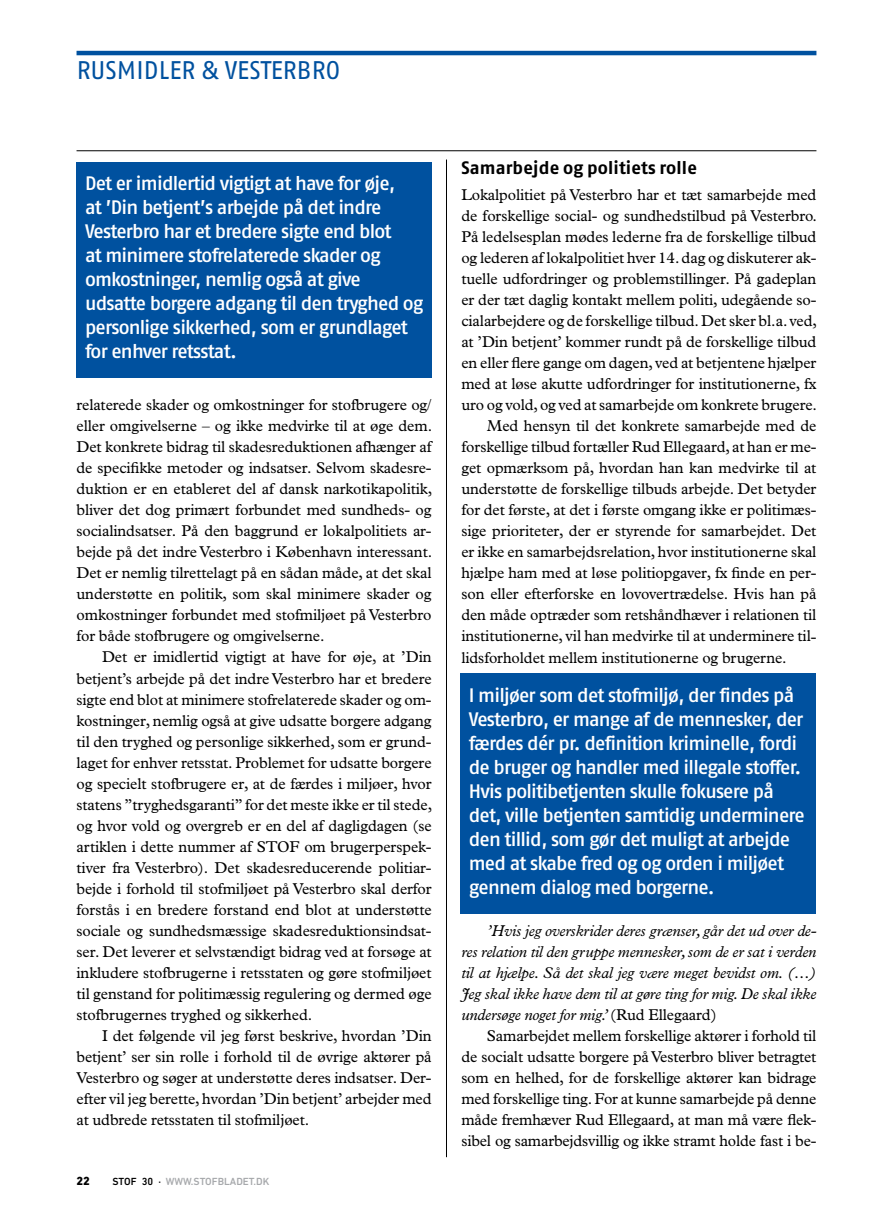
<style>
.page{position:relative;width:893px;height:1221px;background:#fff}
.page>*{position:absolute;margin:0;border:0;box-sizing:border-box;transform-origin:0 0}
.t1{font:25.5px "Fago No Regular Caps";letter-spacing:-.02em;color:#00519f}
.t2{font:19.5px/24px "Fago No Med";letter-spacing:-.045em;color:#fff}
.t3{font:700 18px "Fago No";letter-spacing:.01em;color:#000}
.t4{font:15.75px/21px "Plantin";letter-spacing:-.005em;color:#000;text-align:justify}
.t5{font:italic 15.75px/21px "Plantin";letter-spacing:-.005em;color:#000;text-align:justify}
.t6{font:800 12px "DIN Next LT Pro";color:#000}
.t7{font:500 10.5px "DIN Next LT Pro";color:#a7a9ac}
.s1{color:#000}
.s2{font-style:normal}
</style>
<div class="page">
<hr style="left:77px;top:150px;width:739px;height:1px;background:#000">
<hr style="left:446px;top:159px;width:1px;height:998px;background:#000">
<hr style="left:77px;top:51px;width:739px;height:4px;background:#00519f">
<div style="left:77px;top:162px;width:355px;height:215px;background:#00519f"></div>
<div style="left:460px;top:673px;width:356px;height:240px;background:#00519f"></div>
<h1 class="t1" style="left:77px;top:55px;width:265px">RUSMIDLER &amp; VESTERBRO</h1>
<p class="t2" style="left:85px;top:171px;width:340px">Det er imidlertid vigtigt at have for øje,<br>at ’Din betjent’s arbejde på det indre Vesterbro har et bredere sigte end blot<br>at minimere stofrelaterede skader og omkostninger, nemlig også at give udsatte borgere adgang til den tryghed og personlige sikkerhed, som er grundlaget for enhver retsstat.</p>
<p class="t4" style="left:77px;top:394px;width:357px">relaterede skader og omkostninger for stofbrugere og/ eller omgivelserne – og ikke medvirke til at øge dem.<br>Det konkrete bidrag til skadesreduktionen afhænger af de specifikke metoder og indsatser. Selvom skadesre&shy;duktion er en etableret del af dansk narkotikapolitik, bliver det dog primært forbundet med sundheds- og socialindsatser. På den baggrund er lokalpolitiets ar&shy;bejde på det indre Vesterbro i København interessant.<br>Det er nemlig tilrettelagt på en sådan måde, at det skal understøtte en politik, som skal minimere skader og omkostninger forbundet med stofmiljøet på Vesterbro for både stofbrugere og omgivelserne.</p>
<p class="t4" style="left:77px;top:646px;width:357px;text-indent:26px">Det er imidlertid vigtigt at have for øje, at ’Din betjent’s arbejde på det indre Vesterbro har et bredere sigte end blot at minimere stofrelaterede skader og om&shy;kostninger, nemlig også at give udsatte borgere adgang til den tryghed og personlige sikkerhed, som er grund&shy;laget for enhver retsstat. Problemet for udsatte borgere og specielt stofbrugere er, at de færdes i miljøer, hvor statens ”tryghedsgaranti” for det meste ikke er til stede, og hvor vold og overgreb er en del af dagligdagen (se artiklen i dette nummer af STOF om brugerperspek&shy;tiver fra Vesterbro). Det skadesreducerende politiar&shy;bejde i forhold til stofmiljøet på Vesterbro skal derfor forstås i en bredere forstand end blot at understøtte sociale og sundhedsmæssige skadesreduktionsindsat&shy;ser. Det leverer et selvstændigt bidrag ved at forsøge at inkludere stofbrugerne i retsstaten og gøre stofmiljøet til genstand for politimæssig regulering og dermed øge stofbrugernes tryghed og sikkerhed.</p>
<p class="t4" style="left:77px;top:1024px;width:357px;text-indent:26px">I det følgende vil jeg først beskrive, hvordan ’Din betjent’ ser sin rolle i forhold til de øvrige aktører på Vesterbro og søger at understøtte deres indsatser. Der&shy;efter vil jeg berette, hvordan ’Din betjent’ arbejder med at udbrede retsstaten til stofmiljøet.</p>
<p class="t6" style="left:77px;top:1173px;width:15px">22</p>
<p class="t7" style="left:112px;top:1175px;width:159px"><span class="s1">STOF 30 ·</span> WWW.STOFBLADET.DK</p>
<p class="t3" style="left:461px;top:157px;width:237px">Samarbejde og politiets rolle</p>
<p class="t4" style="left:461px;top:184px;width:357px">Lokalpolitiet på Vesterbro har et tæt samarbejde med</p>
<p class="t4" style="left:461px;top:205px;width:357px">de forskellige social- og sundhedstilbud på Vesterbro.</p>
<p class="t4" style="left:461px;top:226px;width:357px">På ledelsesplan mødes lederne fra de forskellige tilbud</p>
<p class="t4" style="left:461px;top:247px;width:357px">og lederen af lokalpolitiet hver 14. dag og diskuterer ak-</p>
<p class="t4" style="left:461px;top:268px;width:357px">tuelle udfordringer og problemstillinger. På gadeplan</p>
<p class="t4" style="left:461px;top:289px;width:357px">er der tæt daglig kontakt mellem politi, udegående so-</p>
<p class="t4" style="left:461px;top:310px;width:357px">cialarbejdere og de forskellige tilbud. Det sker bl.a. ved,</p>
<p class="t4" style="left:461px;top:331px;width:357px">at ’Din betjent’ kommer rundt på de forskellige tilbud</p>
<p class="t4" style="left:461px;top:352px;width:357px">en eller flere gange om dagen, ved at betjentene hjælper</p>
<p class="t4" style="left:461px;top:373px;width:357px">med at løse akutte udfordringer for institutionerne, fx</p>
<p class="t4" style="left:461px;top:394px;width:357px">uro og vold, og ved at samarbejde om konkrete brugere.</p>
<p class="t4" style="left:487px;top:415px;width:331px">Med hensyn til det konkrete samarbejde med de</p>
<p class="t4" style="left:461px;top:436px;width:357px">forskellige tilbud fortæller Rud Ellegaard, at han er me-</p>
<p class="t4" style="left:461px;top:457px;width:357px">get opmærksom på, hvordan han kan medvirke til at</p>
<p class="t4" style="left:461px;top:478px;width:357px">understøtte de forskellige tilbuds arbejde. Det betyder</p>
<p class="t4" style="left:461px;top:499px;width:357px">for det første, at det i første omgang ikke er politimæs-</p>
<p class="t4" style="left:461px;top:520px;width:357px">sige prioriteter, der er styrende for samarbejdet. Det</p>
<p class="t4" style="left:461px;top:541px;width:357px">er ikke en samarbejdsrelation, hvor institutionerne skal</p>
<p class="t4" style="left:461px;top:562px;width:357px">hjælpe ham med at løse politiopgaver, fx finde en per-</p>
<p class="t4" style="left:461px;top:583px;width:357px">son eller efterforske en lovovertrædelse. Hvis han på</p>
<p class="t4" style="left:461px;top:604px;width:357px">den måde optræder som retshåndhæver i relationen til</p>
<p class="t4" style="left:461px;top:625px;width:357px">institutionerne, vil han medvirke til at underminere til-</p>
<p class="t4" style="left:461px;top:646px;width:327px">lidsforholdet mellem institutionerne og brugerne.</p>
<p class="t2" style="left:469px;top:682px;width:337px">I miljøer som det stofmiljø, der findes på Vesterbro, er mange af de mennesker, der færdes dér pr. definition kriminelle, fordi de bruger og handler med illegale stoffer.<br>Hvis politibetjenten skulle fokusere på det, ville betjenten samtidig underminere den tillid, som gør det muligt at arbejde med at skabe fred og og orden i miljøet gennem dialog med borgerne.</p>
<p class="t5" style="left:461px;top:919px;width:357px;text-indent:26px">’Hvis jeg overskrider deres grænser, går det ud over de&shy;res relation til den gruppe mennesker, som de er sat i verden til at hjælpe. Så det skal jeg være meget bevidst om. (…)<br>Jeg skal ikke have dem til at gøre ting for mig. De skal ikke undersøge noget for mig.’ <span class="s2">(Rud Ellegaard)</span></p>
<p class="t4" style="left:461px;top:1024px;width:357px;text-indent:26px">Samarbejdet mellem forskellige aktører i forhold til de socialt udsatte borgere på Vesterbro bliver betragtet som en helhed, for de forskellige aktører kan bidrage med forskellige ting. For at kunne samarbejde på denne måde fremhæver Rud Ellegaard, at man må være flek&shy;sibel og samarbejdsvillig og ikke stramt holde fast i be-</p>
</div>
